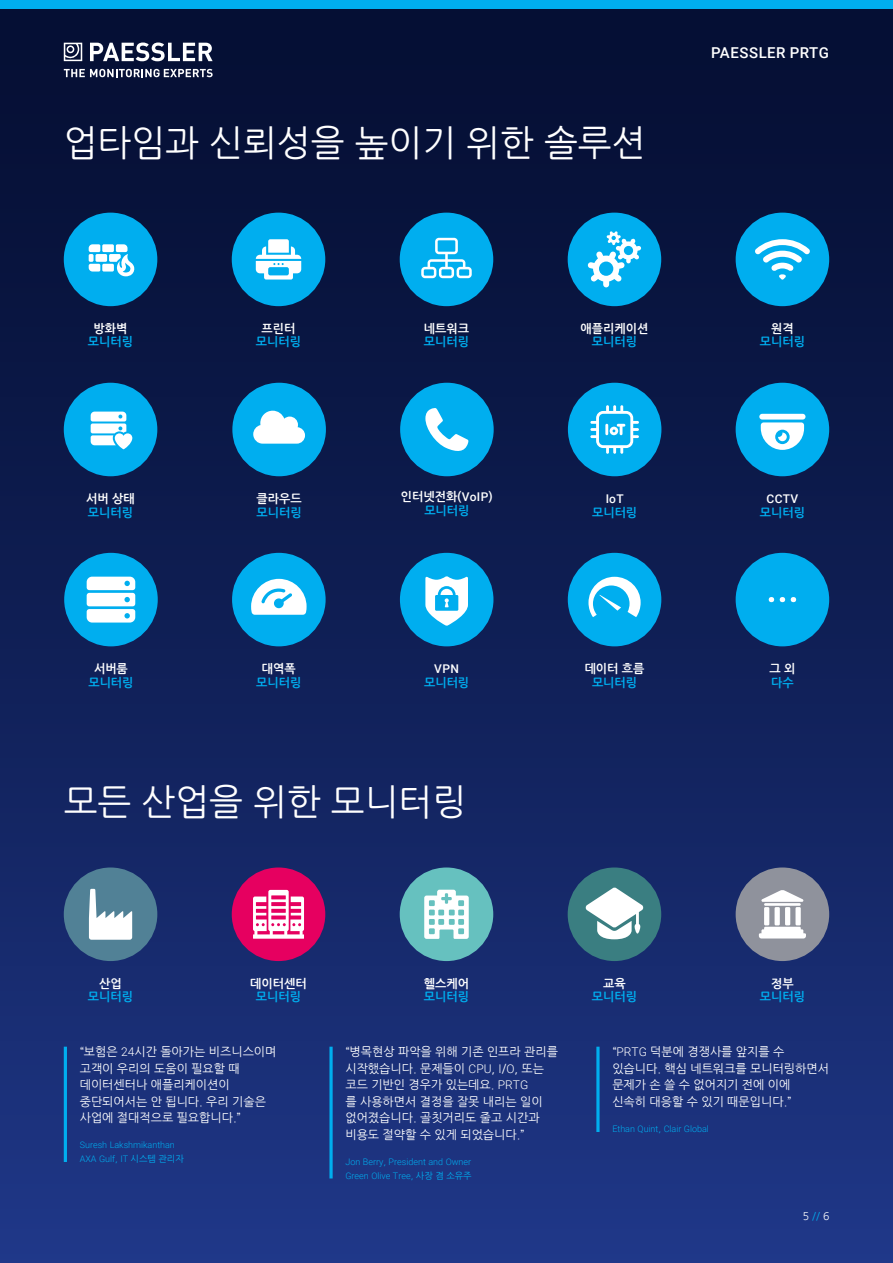
<style>
.page{position:relative;width:893px;height:1263px;background:#fff}
.page>*{position:absolute;margin:0;border:0;box-sizing:border-box;transform-origin:0 0}
.Subtitle___White{font:36px "Nanum Gothic";color:#fff}
.t1{font:500 15px "Roboto";letter-spacing:.035em;color:#fff}
.Quote___Blue{font:12px/16.5px "Nanum Gothic";color:#fff}
.Solutions___White{font:700 12px/13.5px "Nanum Gothic";color:#fff}
.Solutions___White-2{font:700 12px/13.5px "Nanum Gothic";color:#00aeef;text-align:center}
.Solutions___White-3{font:500 12px/13.5px "Roboto";color:#fff;text-align:center}
.t2{font:10.5px "Nanum Gothic";color:#fff}
.Author___BU___Footnote___Cyan{font:300 9px/13.5px "Roboto";color:#00aeef}
.s1{color:#fff}
.s2{color:#00aeef}
.s3{font-family:"Roboto";font-weight:500}
.s4{font-family:"Roboto";font-weight:500;color:#fff}
.s5{font-family:"Nanum Gothic";font-weight:700;color:#00aeef}
.s6{font-family:"Roboto";font-weight:300}
.s7{font-family:"Nanum Gothic";font-weight:400}
</style>
<div class="page">
<div style="left:0;top:0;width:893px;height:1263px;background:linear-gradient(to bottom,#030c2c,#1e3584)"></div>
<div style="left:0;top:0;width:893px;height:9px;background:#00aeef"></div>
<svg style="left:90px;top:43px;width:123px;height:18px"></svg>
<svg style="left:64px;top:43px;width:18px;height:18px"></svg>
<svg style="left:64px;top:69px;width:149px;height:8px"></svg>
<hr style="left:64px;top:1047px;width:3px;height:115px;background:#00aeef">
<svg style="left:329px;top:1047px;width:4px;height:131px"></svg>
<svg style="left:596px;top:1047px;width:4px;height:85px"></svg>
<div style="left:74px;top:222px;width:74px;height:74px;background:#00aeef;border-radius:50%"></div>
<div style="left:64px;top:213px;width:93px;height:93px;border:20px solid #00aeef;border-radius:50%"></div>
<svg style="left:89px;top:244px;width:11px;height:8px"></svg>
<div style="left:102px;top:244px;width:12px;height:8px;background:#fff;border-radius:2px"></div>
<div style="left:95px;top:254px;width:12px;height:8px;background:#fff;border-radius:2px"></div>
<div style="left:89px;top:254px;width:5px;height:8px;background:#fff;border-radius:2px"></div>
<svg style="left:89px;top:264px;width:11px;height:8px"></svg>
<div style="left:102px;top:264px;width:12px;height:8px;background:#fff;border-radius:2px"></div>
<svg style="left:109px;top:244px;width:26px;height:32px"></svg>
<div style="left:241px;top:222px;width:75px;height:74px;background:#00aeef;border-radius:50%"></div>
<div style="left:232px;top:213px;width:93px;height:93px;border:20px solid #00aeef;border-radius:50%"></div>
<svg style="left:256px;top:239px;width:45px;height:41px"></svg>
<div style="left:409px;top:222px;width:74px;height:74px;background:#00aeef;border-radius:50%"></div>
<div style="left:400px;top:213px;width:93px;height:93px;border:20px solid #00aeef;border-radius:50%"></div>
<svg style="left:421px;top:238px;width:51px;height:40px"></svg>
<div style="left:568px;top:213px;width:93px;height:93px;border:20px solid #00aeef;border-radius:50%"></div>
<svg style="left:588px;top:231px;width:53px;height:56px"></svg>
<div style="left:745px;top:222px;width:74px;height:74px;background:#00aeef;border-radius:50%"></div>
<div style="left:736px;top:213px;width:93px;height:93px;border:20px solid #00aeef;border-radius:50%"></div>
<svg style="left:755px;top:239px;width:55px;height:41px"></svg>
<div style="left:74px;top:392px;width:74px;height:74px;background:#00aeef;border-radius:50%"></div>
<div style="left:64px;top:383px;width:93px;height:93px;border:20px solid #00aeef;border-radius:50%"></div>
<svg style="left:91px;top:412px;width:41px;height:37px"></svg>
<div style="left:242px;top:392px;width:74px;height:74px;background:#00aeef;border-radius:50%"></div>
<div style="left:232px;top:383px;width:94px;height:93px;border:20px solid #00aeef;border-radius:50%"></div>
<svg style="left:253px;top:411px;width:52px;height:33px"></svg>
<div style="left:410px;top:392px;width:74px;height:74px;background:#00aeef;border-radius:50%"></div>
<div style="left:400px;top:383px;width:94px;height:93px;border:20px solid #00aeef;border-radius:50%"></div>
<svg style="left:425px;top:408px;width:44px;height:45px"></svg>
<div style="left:578px;top:392px;width:74px;height:74px;background:#00aeef;border-radius:50%"></div>
<div style="left:568px;top:383px;width:93px;height:93px;border:20px solid #00aeef;border-radius:50%"></div>
<svg style="left:590px;top:405px;width:49px;height:49px"></svg>
<div style="left:745px;top:392px;width:74px;height:74px;background:#00aeef;border-radius:50%"></div>
<div style="left:736px;top:383px;width:93px;height:93px;border:20px solid #00aeef;border-radius:50%"></div>
<div style="left:759px;top:414px;width:46px;height:6px;background:#fff;border-radius:3px"></div>
<svg style="left:761px;top:422px;width:43px;height:28px"></svg>
<div style="left:242px;top:563px;width:74px;height:74px;background:#00aeef;border-radius:50%"></div>
<div style="left:232px;top:553px;width:94px;height:93px;border:20px solid #00aeef;border-radius:50%"></div>
<svg style="left:251px;top:579px;width:56px;height:36px"></svg>
<div style="left:410px;top:563px;width:74px;height:74px;background:#00aeef;border-radius:50%"></div>
<div style="left:400px;top:553px;width:93px;height:93px;border:20px solid #00aeef;border-radius:50%"></div>
<svg style="left:425px;top:576px;width:43px;height:50px"></svg>
<div style="left:577px;top:563px;width:75px;height:74px;background:#00aeef;border-radius:50%"></div>
<div style="left:568px;top:553px;width:93px;height:93px;border:20px solid #00aeef;border-radius:50%"></div>
<svg style="left:588px;top:577px;width:53px;height:40px"></svg>
<div style="left:745px;top:563px;width:74px;height:74px;background:#00aeef;border-radius:50%"></div>
<div style="left:736px;top:553px;width:93px;height:93px;border:20px solid #00aeef;border-radius:50%"></div>
<svg style="left:769px;top:597px;width:27px;height:5px"></svg>
<div style="left:568px;top:867px;width:93px;height:94px;border:20px solid #3a7e81;border-radius:50%"></div>
<svg style="left:585px;top:887px;width:59px;height:52px"></svg>
<div style="left:409px;top:877px;width:74px;height:74px;background:#66c1bf;border-radius:50%"></div>
<div style="left:400px;top:867px;width:93px;height:94px;border:20px solid #66c1bf;border-radius:50%"></div>
<svg style="left:424px;top:890px;width:45px;height:49px"></svg>
<div style="left:745px;top:877px;width:74px;height:74px;background:#8f929c;border-radius:50%"></div>
<div style="left:736px;top:867px;width:93px;height:94px;border:20px solid #8f929c;border-radius:50%"></div>
<svg style="left:759px;top:927px;width:47px;height:11px"></svg>
<hr style="left:764px;top:903px;width:37px;height:3px;background:#fff">
<svg style="left:761px;top:890px;width:42px;height:12px"></svg>
<div style="left:764px;top:907px;width:5px;height:18px;background:#fff"></div>
<div style="left:775px;top:907px;width:5px;height:18px;background:#fff"></div>
<div style="left:785px;top:907px;width:5px;height:18px;background:#fff"></div>
<div style="left:795px;top:907px;width:6px;height:18px;background:#fff"></div>
<div style="left:74px;top:877px;width:74px;height:74px;background:#518196;border-radius:50%"></div>
<div style="left:64px;top:867px;width:93px;height:94px;border:20px solid #518196;border-radius:50%"></div>
<svg style="left:89px;top:889px;width:43px;height:51px"></svg>
<div style="left:241px;top:877px;width:75px;height:74px;background:#e60060;border-radius:50%"></div>
<div style="left:232px;top:867px;width:93px;height:94px;border:20px solid #e60060;border-radius:50%"></div>
<svg style="left:253px;top:890px;width:51px;height:49px"></svg>
<svg style="left:74px;top:563px;width:74px;height:74px"></svg>
<div style="left:64px;top:553px;width:94px;height:93px;border:20px solid #00aeef;border-radius:50%"></div>
<svg style="left:87px;top:577px;width:48px;height:45px"></svg>
<p class="Subtitle___White" style="left:64px;top:126px;width:583px">업타임과 신뢰성을 높이기 위한 솔루션</p>
<p class="t1" style="left:711px;top:42px;width:119px">PAESSLER PRTG</p>
<p class="Solutions___White-2" style="left:88px;top:322px;width:47px"><span class="s1">방화벽 </span>모니터링</p>
<p class="Solutions___White-2" style="left:256px;top:322px;width:47px"><span class="s1">프린터 </span>모니터링</p>
<p class="Solutions___White" style="left:424px;top:322px;width:47px">네트워크 <span class="s2">모니터링</span></p>
<p class="Solutions___White" style="left:581px;top:322px;width:69px;text-align:center">애플리케이션 <span class="s2">모니터링</span></p>
<p class="Solutions___White-2" style="left:760px;top:322px;width:47px"><span class="s1">원격 </span>모니터링</p>
<p class="Solutions___White" style="left:86px;top:492px;width:50px">서버 상태 <span class="s2">모니터링</span></p>
<p class="Solutions___White" style="left:257px;top:492px;width:47px">클라우드 <span class="s2">모니터링</span></p>
<p class="Solutions___White" style="left:401px;top:490px;width:94px;text-align:center">인터넷전화(<span class="s3">VoIP</span>) <span class="s2">모니터링</span></p>
<p class="Solutions___White-2" style="left:592px;top:492px;width:47px"><span class="s4">IoT </span>모니터링</p>
<p class="Solutions___White-3" style="left:760px;top:492px;width:47px">CCTV <span class="s5">모니터링</span></p>
<p class="Solutions___White-2" style="left:88px;top:662px;width:47px"><span class="s1">서버룸 </span>모니터링</p>
<p class="Solutions___White-2" style="left:256px;top:662px;width:47px"><span class="s1">대역폭 </span>모니터링</p>
<p class="Solutions___White-2" style="left:424px;top:662px;width:47px"><span class="s4">VPN </span>모니터링</p>
<p class="Solutions___White" style="left:585px;top:662px;width:61px;text-align:center">데이터 흐름 <span class="s2">모니터링</span></p>
<p class="Solutions___White" style="left:769px;top:662px;width:27px">그 외 <span class="s2">다수</span></p>
<p class="Subtitle___White" style="left:64px;top:785px;width:404px">모든 산업을 위한 모니터링</p>
<p class="Solutions___White-2" style="left:88px;top:977px;width:47px"><span class="s1">산업 </span>모니터링</p>
<p class="Solutions___White" style="left:250px;top:977px;width:58px;text-align:center">데이터센터 <span class="s2">모니터링</span></p>
<p class="Quote___Blue" style="left:80px;top:1044px;width:198px">“보험은 <span class="s6">24</span>시간 돌아가는 비즈니스이며 고객이 우리의 도움이 필요할 때 데이터센터나 애플리케이션이 중단되어서는 안 됩니다. 우리 기술은 사업에 절대적으로 필요합니다.”</p>
<p class="Author___BU___Footnote___Cyan" style="left:80px;top:1138px;width:106px">Suresh Lakshmikanthan<br>AXA Gulf<span class="s7">,</span> IT <span class="s7">시스템 관리자</span></p>
<p class="Solutions___White" style="left:424px;top:977px;width:47px">헬스케어 <span class="s2">모니터링</span></p>
<p class="Solutions___White-2" style="left:760px;top:977px;width:47px"><span class="s1">정부 </span>모니터링</p>
<p class="Solutions___White-2" style="left:592px;top:977px;width:47px"><span class="s1">교육 </span>모니터링</p>
<p class="Quote___Blue" style="left:345px;top:1044px;width:214px">“병목현상 파악을 위해 기존 인프라 관리를 시작했습니다. 문제들이 <span class="s6">CPU</span>, <span class="s6">I</span>/<span class="s6">O</span>, 또는 코드 기반인 경우가 있는데요. <span class="s6">PRTG<br></span>를 사용하면서 결정을 잘못 내리는 일이 없어졌습니다. 골칫거리도 줄고 시간과 비용도 절약할 수 있게 되었습니다.”</p>
<p class="Author___BU___Footnote___Cyan" style="left:345px;top:1155px;width:128px">Jon Berry<span class="s7">,</span> President and Owner<br>Green Olive Tree<span class="s7">, 사장 겸 소유주</span></p>
<p class="Quote___Blue" style="left:612px;top:1044px;width:218px">“<span class="s6">PRTG</span> 덕분에 경쟁사를 앞지를 수 있습니다. 핵심 네트워크를 모니터링하면서 문제가 손 쓸 수 없어지기 전에 이에<br>신속히 대응할 수 있기 때문입니다.”</p>
<p class="Author___BU___Footnote___Cyan" style="left:612px;top:1122px;width:98px">Ethan Quint<span class="s7">,</span> Clair Global</p>
<p class="t2" style="left:803px;top:1211px;width:28px">5 <span class="s2">//</span> 6</p>
</div>
